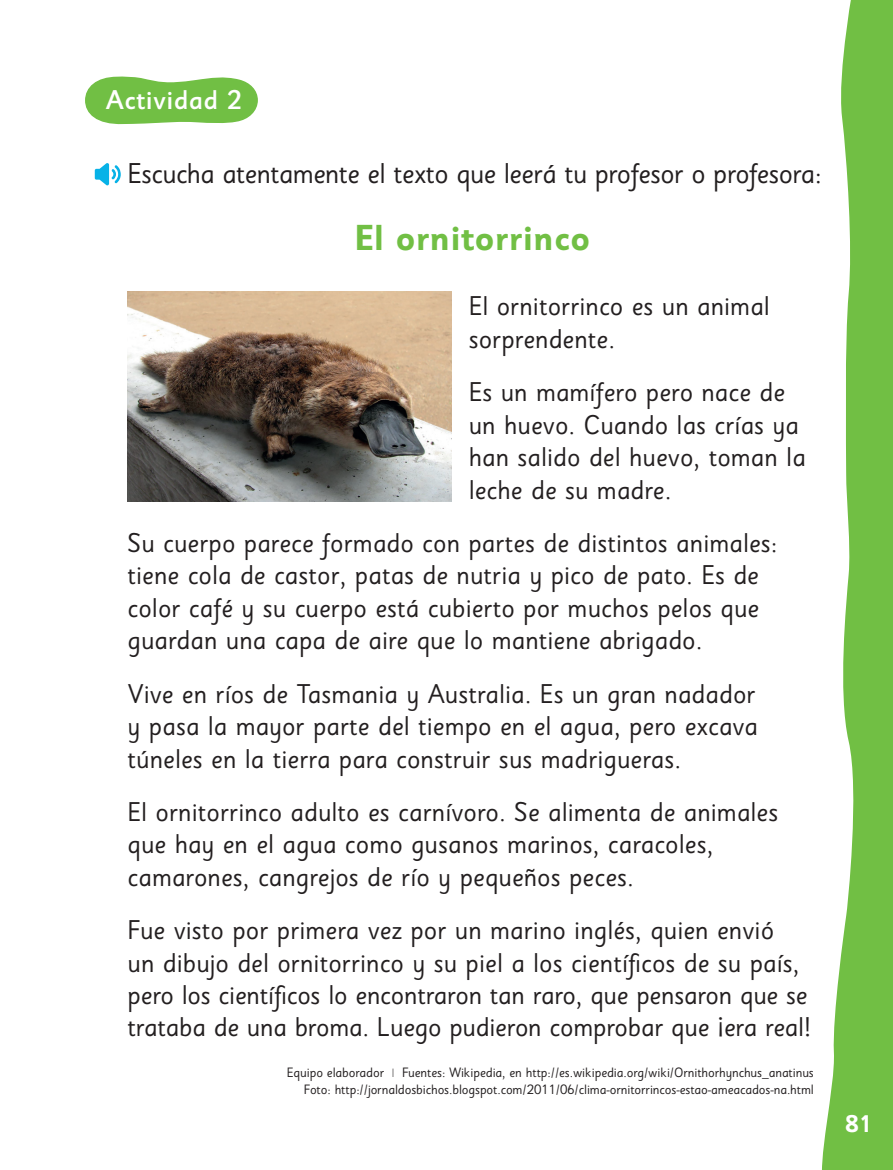
<style>
.page{position:relative;width:893px;height:1170px;background:#fff}
.page>*{position:absolute;margin:0;border:0;box-sizing:border-box;transform-origin:0 0}
.t1{font:700 36px "Sassoon Sans Std";color:#71bf44}
.instrucc{font:28.5px "Sassoon Sans Std";letter-spacing:-.02em;color:#231f20}
.t2{font:27px/32.4px "Sassoon Sans Std";color:#231f20}
.ACTIVIDAD{font:500 27px "Sassoon Sans Std";letter-spacing:.01em;color:#fff}
.t3{font:700 24px "Sassoon Sans Std";color:#fff}
.Texto{font:13.5px "Sassoon Sans Std";letter-spacing:-.01em;color:#231f20}
</style>
<div class="page">
<svg style="left:822px;top:0;width:71px;height:1169px;fill:#71bf44"></svg>
<img style="left:128px;top:292px;width:324px;height:210px">
<svg style="left:95px;top:163px;width:26px;height:22px"></svg>
<svg style="left:85px;top:76px;width:173px;height:48px;background:#85c85f"></svg>
<p class="ACTIVIDAD" style="left:106px;top:84px;width:138px">Actividad 2</p>
<p class="instrucc" style="left:128px;top:156px;width:696px">Escucha atentamente el texto que leerá tu profesor o profesora:</p>
<p class="t1" style="left:354px;top:216px;width:238px">El ornitorrinco</p>
<p class="t2" style="left:469px;top:290px;width:303px">El ornitorrinco es un animal sorprendente.</p>
<p class="t2" style="left:469px;top:376px;width:339px">Es un mamífero pero nace de un huevo. Cuando las crías ya han salido del huevo, toman la leche de su madre.</p>
<p class="t2" style="left:128px;top:527px;width:652px">Su cuerpo parece formado con partes de distintos animales: tiene cola de castor, patas de nutria y pico de pato. Es de color café y su cuerpo está cubierto por muchos pelos que guardan una capa de aire que lo mantiene abrigado.</p>
<p class="t2" style="left:128px;top:677px;width:632px;text-align:justify">Vive en ríos de Tasmania y Australia. Es un gran nadador y pasa la mayor parte del tiempo en el agua, pero excava túneles en la tierra para construir sus madrigueras.</p>
<p class="t2" style="left:128px;top:796px;width:652px">El ornitorrinco adulto es carnívoro. Se alimenta de animales que hay en el agua como gusanos marinos, caracoles, camarones, cangrejos de río y pequeños peces.</p>
<p class="t2" style="left:128px;top:914px;width:685px">Fue visto por primera vez por un marino inglés, quien envió<br>un dibujo del ornitorrinco y su piel a los científicos de su país, pero los científicos lo encontraron tan raro, que pensaron que se trataba de una broma. Luego pudieron comprobar que ¡era real!</p>
<p class="Texto" style="left:287px;top:1064px;width:529px">Equipo elaborador | Fuentes: Wikipedia, en http://es.wikipedia.org/wiki/Ornithorhynchus_anatinus</p>
<p class="Texto" style="left:304px;top:1080px;width:512px">Foto: http://jornaldosbichos.blogspot.com/2011/06/clima-ornitorrincos-estao-ameacados-na.html</p>
<p class="t3" style="left:845px;top:1109px;width:28px">81</p>
</div>
